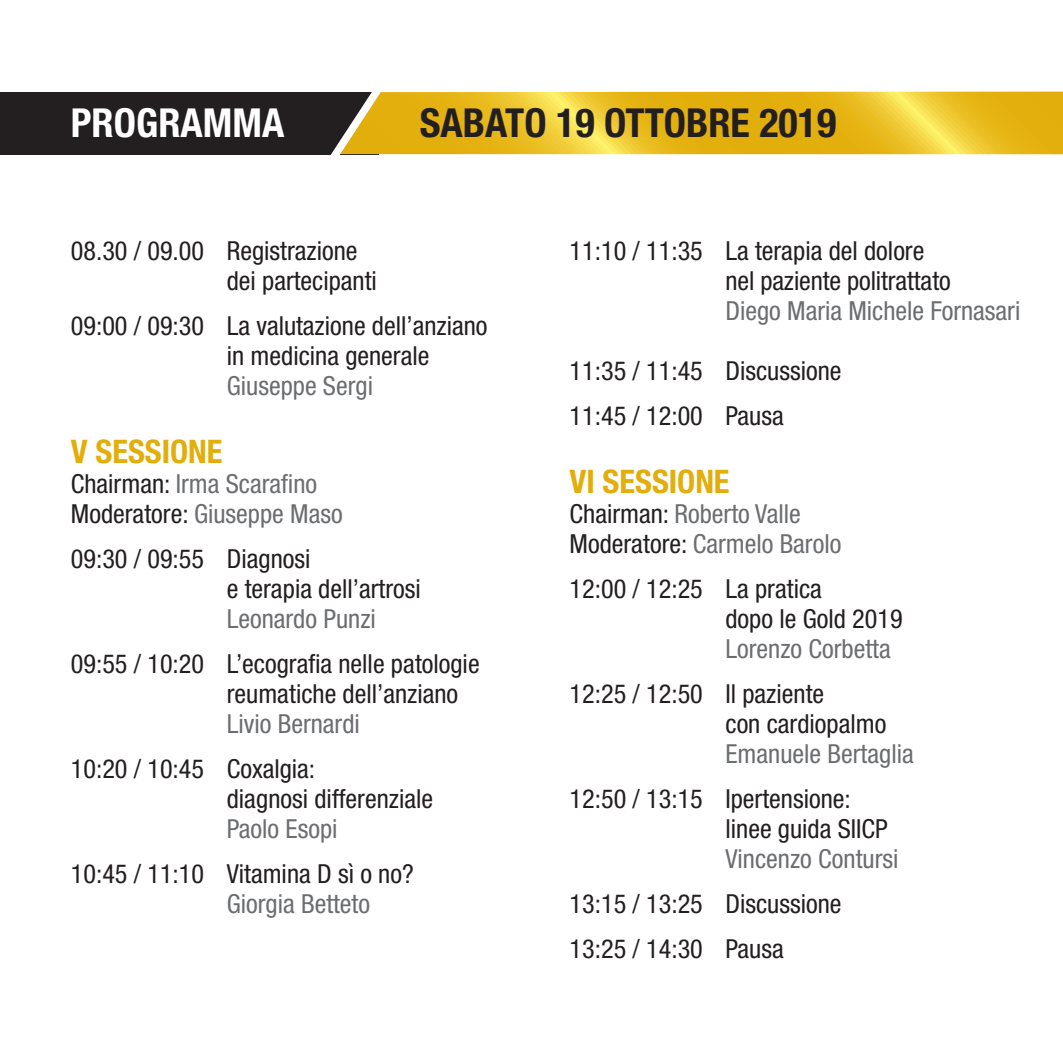
<style>
.page{position:relative;width:1063px;height:1063px;background:#fff}
.page>*{position:absolute;margin:0;border:0;box-sizing:border-box;transform-origin:0 0}
.t1{font:700 condensed 40px "Helvetica Neue";color:#231f20}
.t2{font:700 condensed 40px "Helvetica Neue";color:#fff}
.t3{font:700 condensed 32.5px "Helvetica Neue";color:#e2ae0c}
.t4{font:condensed 26.25px/30px "Helvetica Neue";color:#231f20}
.t5{font:condensed 26.25px/30px "Helvetica Neue";color:#6c6d70}
.s1{color:#231f20}
</style>
<div class="page">
<div style="left:0;top:92px;width:378px;height:62px;background:#231f20"></div>
<svg style="left:321px;top:91px;width:742px;height:64px"></svg>
<h1 class="t2" style="left:71px;top:99px;width:215px">PROGRAMMA</h1>
<h1 class="t1" style="left:420px;top:99px;width:418px">SABATO 19 OTTOBRE 2019</h1>
<p class="t4" style="left:227px;top:236px;width:152px;text-indent:-156px">08.30 / 09.00 Registrazione dei partecipanti</p>
<p class="t4" style="left:227px;top:311px;width:262px;text-indent:-156px">09:00 / 09:30 La valutazione dell’anziano in medicina generale</p>
<p class="t5" style="left:227px;top:371px;width:148px">Giuseppe Sergi</p>
<p class="t3" style="left:71px;top:431px;width:153px">V SESSIONE</p>
<p class="t5" style="left:71px;top:468px;width:273px"><span class="s1">Chairman:</span> Irma Scarafino<br><span class="s1">Moderatore:</span> Giuseppe Maso</p>
<p class="t4" style="left:227px;top:543px;width:196px;text-indent:-156px">09:30 / 09:55 Diagnosi<br>e terapia dell’artrosi</p>
<p class="t5" style="left:227px;top:603px;width:151px">Leonardo Punzi</p>
<p class="t4" style="left:227px;top:648px;width:254px;text-indent:-156px">09:55 / 10:20 L’ecografia nelle patologie reumatiche dell’anziano</p>
<p class="t5" style="left:227px;top:708px;width:135px">Livio Bernardi</p>
<p class="t4" style="left:227px;top:753px;width:208px;text-indent:-156px">10:20 / 10:45 Coxalgia:<br>diagnosi differenziale</p>
<p class="t5" style="left:227px;top:813px;width:112px">Paolo Esopi</p>
<p class="t4" style="left:71px;top:858px;width:344px">10:45 / 11:10 Vitamina D sì o no?</p>
<p class="t5" style="left:227px;top:888px;width:145px">Giorgia Betteto</p>
<p class="t4" style="left:725px;top:236px;width:227px;text-indent:-156px">11:10 / 11:35 La terapia del dolore nel paziente politrattato</p>
<p class="t5" style="left:725px;top:296px;width:296px">Diego Maria Michele Fornasari</p>
<p class="t4" style="left:570px;top:348px;width:274px;line-height:45px">11:35 / 11:45 Discussione<br>11:45 / 12:00 Pausa</p>
<p class="t3" style="left:570px;top:461px;width:162px">VI SESSIONE</p>
<p class="t5" style="left:570px;top:498px;width:273px"><span class="s1">Chairman:</span> Roberto Valle<br><span class="s1">Moderatore:</span> Carmelo Barolo</p>
<p class="t4" style="left:725px;top:573px;width:179px;text-indent:-156px">12:00 / 12:25 La pratica<br>dopo le Gold 2019</p>
<p class="t5" style="left:725px;top:633px;width:167px">Lorenzo Corbetta</p>
<p class="t4" style="left:725px;top:678px;width:162px;text-indent:-156px">12:25 / 12:50 Il paziente<br>con cardiopalmo</p>
<p class="t5" style="left:725px;top:738px;width:190px">Emanuele Bertaglia</p>
<p class="t4" style="left:725px;top:783px;width:164px;text-indent:-156px">12:50 / 13:15 Ipertensione: linee guida SIICP</p>
<p class="t5" style="left:725px;top:843px;width:174px">Vincenzo Contursi</p>
<p class="t4" style="left:570px;top:881px;width:274px;line-height:45px">13:15 / 13:25 Discussione<br>13:25 / 14:30 Pausa</p>
</div>
